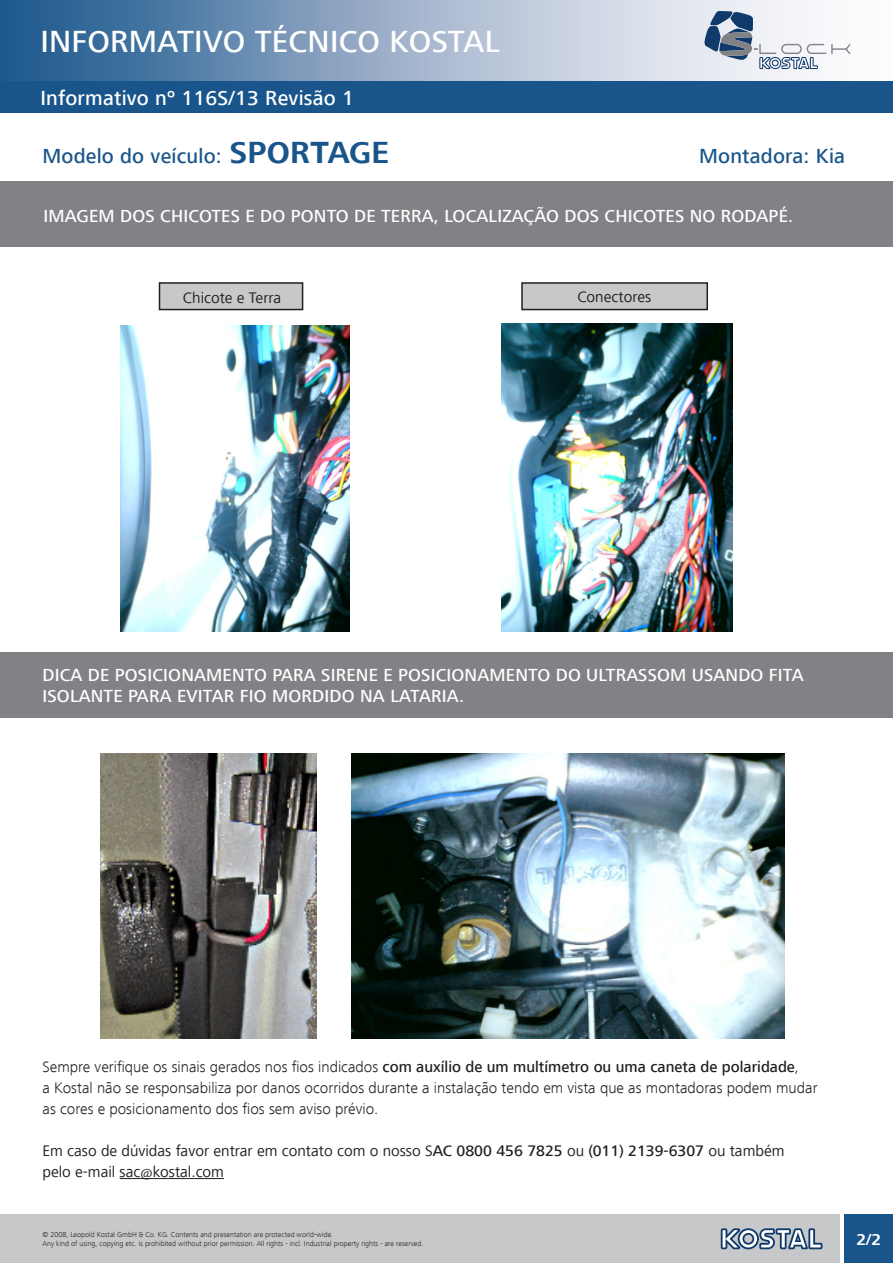
<style>
.page{position:relative;width:893px;height:1263px;background:#fff}
.page>*{position:absolute;margin:0;border:0;box-sizing:border-box;transform-origin:0 0}
.t1{font:500 31.5px "Frutiger Next LT";letter-spacing:.01em;color:#fff}
.t2{font:500 21px "Frutiger Next LT";letter-spacing:.01em;color:#19558b}
.t3{font:500 21px "Frutiger Next LT";letter-spacing:.01em;color:#fff}
.t4{font:500 18px/21px "Frutiger Next LT";letter-spacing:.01em;color:#fff}
.t5{font:700 16.5px "Frutiger Next LT";color:#fff}
.t6{font:300 15.75px/21px "Frutiger Next LT";color:#231f20}
.t7{font:15.75px/21px "Frutiger Next LT";color:#231f20}
.t8{font:300 7.5px "Frutiger Next LT";color:#231f20}
.s1{font-weight:700;font-size:31.5px}
.s2{font-weight:500}
</style>
<div class="page">
<div style="left:0;top:1214px;width:840px;height:49px;background:#c7c8ca"></div>
<svg style="left:721px;top:1228px;width:101px;height:21px"></svg>
<div style="left:0;top:0;width:893px;height:81px;background:linear-gradient(to right,#275d91,#fff)"></div>
<div style="left:0;top:81px;width:893px;height:32px;background:#19558b"></div>
<div style="left:0;top:652px;width:893px;height:66px;background:#808285"></div>
<div style="left:845px;top:1214px;width:48px;height:49px;background:#19558b"></div>
<svg style="left:704px;top:11px;width:146px;height:58px"></svg>
<hr style="left:120px;top:1178px;width:104px;height:1px;background:#231f20">
<img style="left:352px;top:753px;width:433px;height:285px">
<img style="left:101px;top:753px;width:216px;height:285px">
<img style="left:502px;top:324px;width:230px;height:307px">
<div style="left:0;top:181px;width:893px;height:66px;background:#808285"></div>
<img style="left:120px;top:326px;width:229px;height:305px">
<div style="left:159px;top:283px;width:144px;height:27px;background:#c7c8ca"></div>
<div style="left:159px;top:282px;width:144px;height:28px;border:2px solid #231f20"></div>
<div style="left:522px;top:283px;width:185px;height:27px;background:#c7c8ca"></div>
<div style="left:521px;top:282px;width:187px;height:28px;border:2px solid #231f20"></div>
<p class="t1" style="left:40px;top:24px;width:461px">INFORMATIVO TÉCNICO KOSTAL</p>
<p class="t3" style="left:40px;top:86px;width:315px">Informativo nº 116S/13 Revisão 1</p>
<p class="t2" style="left:43px;top:145px;width:348px">Modelo do veículo: <span class="s1">SPORTAGE</span></p>
<p class="t2" style="left:699px;top:145px;width:147px">Montadora: Kia</p>
<p class="t4" style="left:44px;top:206px;width:751px">IMAGEM DOS CHICOTES E DO PONTO DE TERRA, LOCALIZAÇÃO DOS CHICOTES NO RODAPÉ.</p>
<p class="t7" style="left:183px;top:287px;width:100px">Chicote e Terra</p>
<p class="t7" style="left:577px;top:287px;width:75px">Conectores</p>
<p class="t4" style="left:43px;top:664px;width:763px">DICA DE POSICIONAMENTO PARA SIRENE E POSICIONAMENTO DO ULTRASSOM USANDO FITA<br>ISOLANTE PARA EVITAR FIO MORDIDO NA LATARIA.</p>
<p class="t6" style="left:43px;top:1057px;width:777px">Sempre verifique os sinais gerados nos fios indicados <span class="s2">com auxílio de um multímetro ou uma caneta de polaridade</span>,<br>a Kostal não se responsabiliza por danos ocorridos durante a instalação tendo em vista que as montadoras podem mudar as cores e posicionamento dos fios sem aviso prévio.</p>
<p class="t7" style="left:43px;top:1141px;width:743px">Em caso de dúvidas favor entrar em contato com o nosso S<span class="s2">AC 0800 456 7825</span> ou <span class="s2">(011) 2139-6307</span> ou também pelo e-mail sac@kostal.com</p>
<p class="t8" style="left:43px;top:1230px;width:292px">© 2008, Leopold Kostal GmbH &amp; Co. KG. Contents and presentation are protected world-wide.</p>
<p class="t8" style="left:43px;top:1239px;width:382px">Any kind of using, copying etc. is prohibited without prior permission. All rights - incl. Industrial property rights - are reserved.</p>
<p class="t5" style="left:856px;top:1230px;width:26px">2/2</p>
</div>
